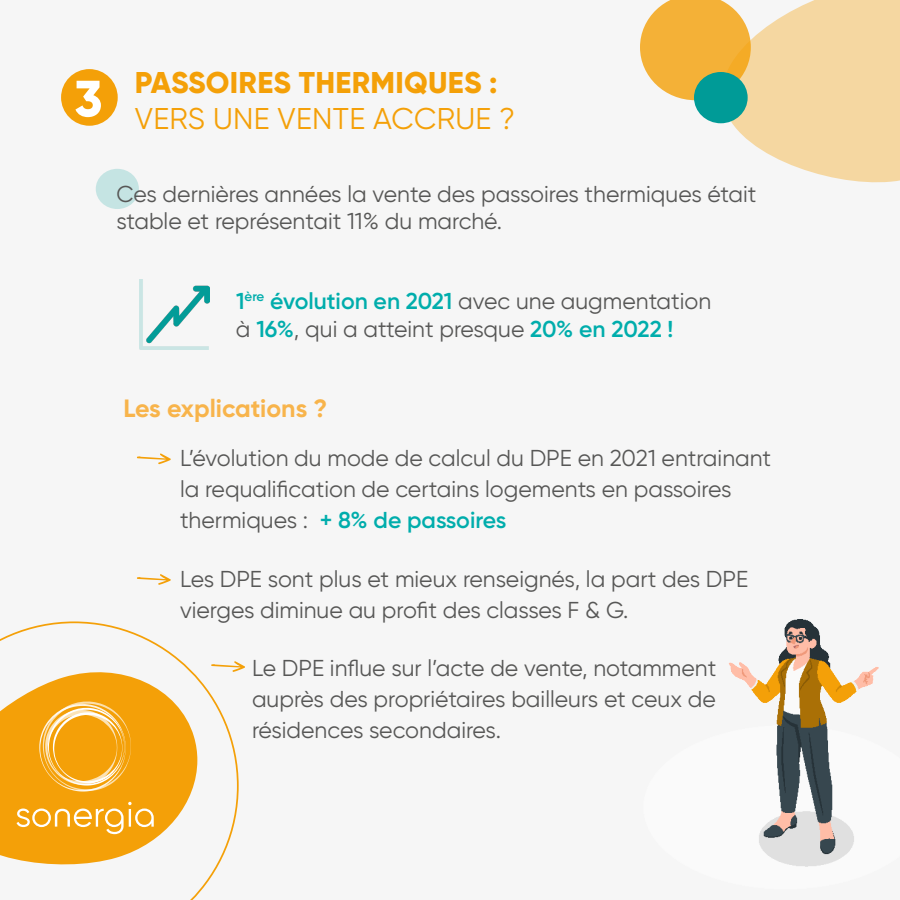
<style>
.page{position:relative;width:900px;height:900px;background:#fff}
.page>*{position:absolute;margin:0;border:0;box-sizing:border-box;transform-origin:0 0}
.t1{font:800 51px "Gilroy";color:#fff}
.t2{font:800 30px "Gilroy";letter-spacing:.01em;color:#f4a008}
.t3{font:30px "Gilroy";letter-spacing:.01em;color:#f4a008}
.t4{font:700 25px "Gilroy";color:#f8b44b}
.t5{font:23px/31px "Gilroy";color:#575756}
.s1{font-weight:600;color:#00adac}
</style>
<div class="page">
<svg style="left:0;top:621px;width:239px;height:279px"></svg>
<div style="left:61px;top:69px;width:57px;height:57px;background:#f4a008;border-radius:50%"></div>
<svg style="left:717px;top:0;width:183px;height:183px;fill:#f5d7a1"></svg>
<svg style="left:640px;top:0;width:111px;height:100px;background:#f4bb54"></svg>
<div style="left:694px;top:72px;width:54px;height:51px;background:#009b97;border-radius:50%"></div>
<div style="left:96px;top:169px;width:43px;height:40px;background:#c5e4e3;border-radius:50%"></div>
<img style="left:139px;top:279px;width:70px;height:70px">
<img style="left:728px;top:619px;width:151px;height:248px">
<svg style="left:137px;top:453px;width:34px;height:11px"></svg>
<svg style="left:137px;top:574px;width:34px;height:11px"></svg>
<svg style="left:211px;top:661px;width:34px;height:11px"></svg>
<h1 class="t1" style="left:74px;top:66px;width:30px">3</h1>
<h2 class="t2" style="left:135px;top:63px;width:364px">PASSOIRES THERMIQUES :</h2>
<h2 class="t3" style="left:135px;top:100px;width:382px">VERS UNE VENTE ACCRUE ?</h2>
<p class="t5" style="left:116px;top:180px;width:642px;line-height:27.6px">Ces dernières années la vente des passoires thermiques était stable et représentait 11% du marché.</p>
<p class="t5" style="left:236px;top:287px;width:477px;line-height:27.6px"><span class="s1">1</span><sup>ère</sup> <span class="s1">évolution en 2021</span> avec une augmentation à <span class="s1">16%</span>, qui a atteint presque <span class="s1">20% en 2022 !</span></p>
<p class="t4" style="left:123px;top:393px;width:205px">Les explications ?</p>
<p class="t5" style="left:180px;top:442px;width:593px">L’évolution du mode de calcul du DPE en 2021 entrainant la requalification de certains logements en passoires thermiques : <span class="s1">+ 8% de passoires</span></p>
<p class="t5" style="left:180px;top:563px;width:570px">Les DPE sont plus et mieux renseignés, la part des DPE vierges diminue au profit des classes F &amp; G.</p>
<p class="t5" style="left:252px;top:653px;width:466px;text-align:justify">Le DPE influe sur l’acte de vente, notamment auprès des propriétaires bailleurs et ceux de résidences secondaires.</p>
</div>
